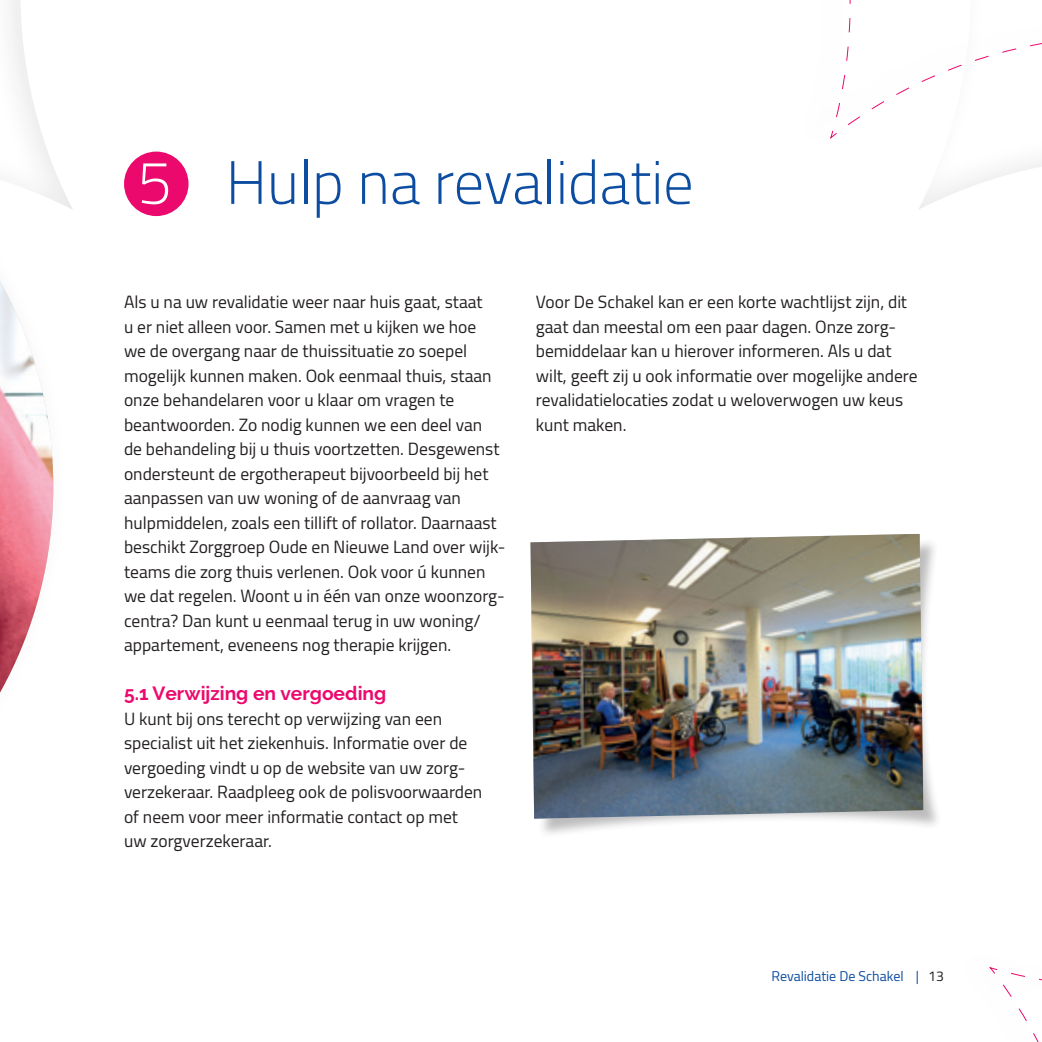
<style>
.page{position:relative;width:1042px;height:1042px;background:#fff}
.page>*{position:absolute;margin:0;border:0;box-sizing:border-box;transform-origin:0 0}
.t1{font:300 61.25px "Cairo";color:#0d4da1}
.t2{font:700 19.25px "Raleway";color:#ec096d}
.t3{font:17.5px/24.5px "Cairo";color:#231f20}
.t4{font:14px "Cairo";color:#0d4da1}
.s1{color:#fff}
.s2{color:#231f20}
</style>
<div class="page">
<svg style="left:0;top:0;width:53px;height:693px"></svg>
<img style="left:0;top:281px;width:53px;height:411px">
<div style="left:124px;top:152px;width:65px;height:64px;background:#ec096d;border-radius:50%"></div>
<div style="left:537px;top:537px;width:406px;height:302px;background:#231f20;opacity:.3"></div>
<img style="left:530px;top:534px;width:393px;height:285px">
<h1 class="t1" style="left:137px;top:132px;width:558px"><span class="s1">5</span> Hulp na revalidatie</h1>
<p class="t3" style="left:124px;top:289px;width:383px">Als u na uw revalidatie weer naar huis gaat, staat<br>u er niet alleen voor. Samen met u kijken we hoe<br>we de overgang naar de thuissituatie zo soepel mogelijk kunnen maken. Ook eenmaal thuis, staan onze behandelaren voor u klaar om vragen te beantwoorden. Zo nodig kunnen we een deel van<br>de behandeling bij u thuis voortzetten. Desgewenst ondersteunt de ergotherapeut bijvoorbeeld bij het aanpassen van uw woning of de aanvraag van hulpmiddelen, zoals een tillift of rollator. Daarnaast beschikt Zorggroep Oude en Nieuwe Land over wijk&shy;teams die zorg thuis verlenen. Ook voor ú kunnen we dat regelen. Woont u in één van onze woonzorg&shy;centra? Dan kunt u eenmaal terug in uw woning/ appartement, eveneens nog therapie krijgen.</p>
<p class="t2" style="left:124px;top:682px;width:264px">5.1 Verwijzing en vergoeding</p>
<p class="t3" style="left:124px;top:706px;width:360px">U kunt bij ons terecht op verwijzing van een specialist uit het ziekenhuis. Informatie over de vergoeding vindt u op de website van uw zorg&shy;verzekeraar. Raadpleeg ook de polisvoorwaarden of neem voor meer informatie contact op met uw zorgverzekeraar.</p>
<p class="t3" style="left:536px;top:289px;width:383px">Voor De Schakel kan er een korte wachtlijst zijn, dit gaat dan meestal om een paar dagen. Onze zorg&shy;bemiddelaar kan u hierover informeren. Als u dat wilt, geeft zij u ook informatie over mogelijke andere revalidatielocaties zodat u weloverwogen uw keus kunt maken.</p>
<p class="t4" style="left:771px;top:964px;width:174px">Revalidatie De Schakel | <span class="s2">13</span></p>
</div>
